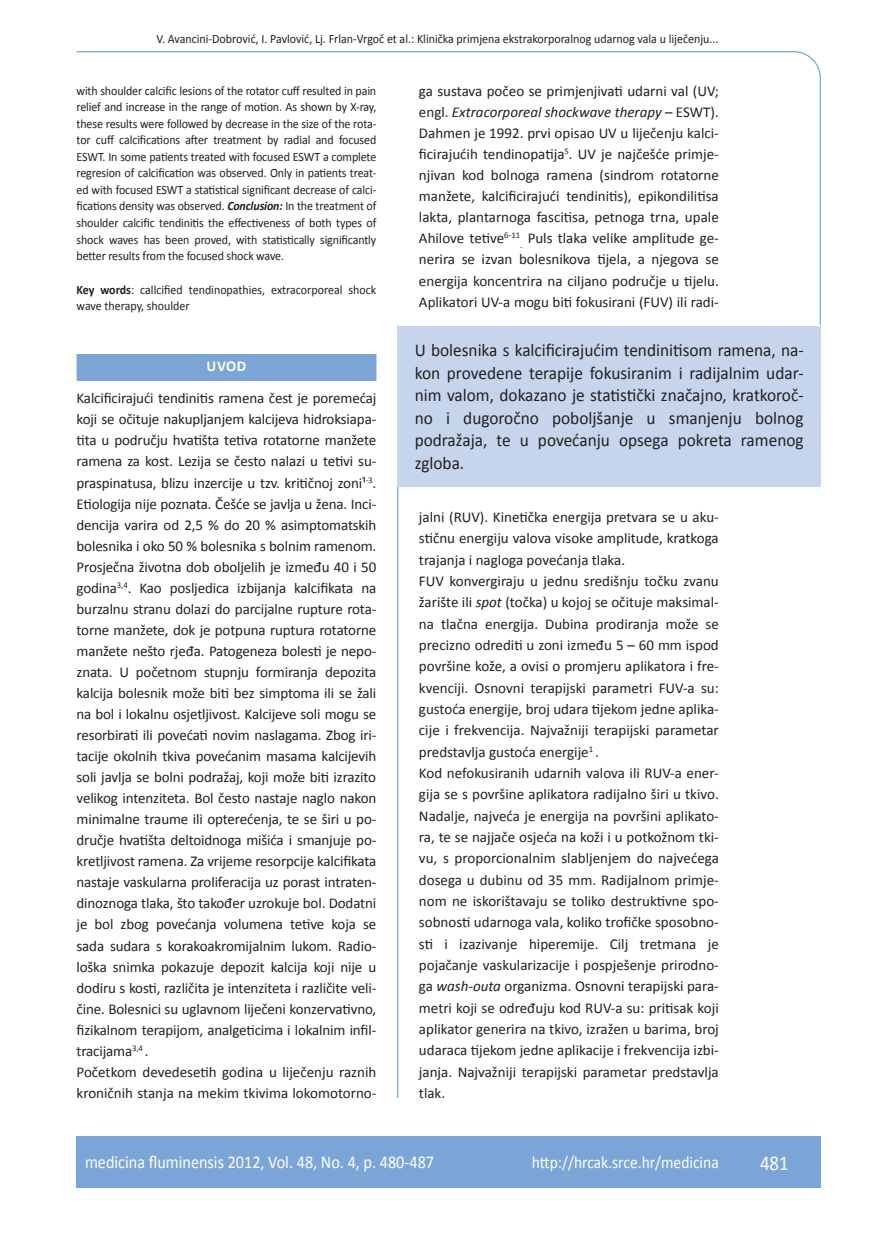
<style>
.page{position:relative;width:872px;height:1234px;background:#fff}
.page>*{position:absolute;margin:0;border:0;box-sizing:border-box;transform-origin:0 0}
.t1{font:21px "Calibri";color:#fff;scale:.9 1}
.anterfile{font:18px/22.5px "Calibri";color:#231f20;text-align:justify;scale:.96 1}
.t2{font:18px "Calibri";color:#fff;scale:.9 1}
.t3{font:17.25px "Calibri";color:#fff;scale:.9 1}
.osnovni_tekst{font:15px/21px "Calibri";color:#231f20;text-align:justify}
.naslov_ruler{font:700 15px "Calibri";color:#fff}
.summary{font:12.75px/16.5px "Calibri";letter-spacing:-.01em;color:#231f20;text-align:justify;scale:.94 1}
.glava{font:12.75px "Calibri";color:#231f20;scale:.94 1}
.key_words{font:12.75px/16.5px "Calibri";color:#231f20;scale:.94 1}
.s1{font-weight:700;font-style:italic}
.s2{font-weight:700}
.s3{font-style:italic}
</style>
<div class="page">
<svg style="left:76px;top:51px;width:745px;height:274px"></svg>
<hr style="left:397px;top:325px;width:1px;height:772px;background:#7ca5d7">
<div style="left:77px;top:1135px;width:744px;height:51px;background:#7ca5d7"></div>
<div style="left:77px;top:354px;width:299px;height:27px;background:#7ca5d7"></div>
<div style="left:398px;top:325px;width:422px;height:161px;background:#c6d5ec"></div>
<p class="glava" style="left:156px;top:30px;width:599px">V. Avancini-Dobrović, I. Pavlović, Lj. Frlan-Vrgoč et al.: Klinička primjena ekstrakorporalnog udarnog vala u liječenju...</p>
<p class="summary" style="left:77px;top:82px;width:320px">with shoulder calcific lesions of the rotator cuff resulted in pain relief and increase in the range of motion. As shown by X-ray, these results were followed by decrease in the size of the rota&shy;tor cuff calcifications after treatment by radial and focused ESWT. In some patients treated with focused ESWT a complete regresion of calcification was observed. Only in patients treat&shy;ed with focused ESWT a statistical significant decrease of calci&shy;fications density was observed. <span class="s1">Conclusion:</span> In the treatment of shoulder calcific tendinitis the effectiveness of both types of shock waves has been proved, with statistically significantly better results from the focused shock wave.</p>
<p class="key_words" style="left:77px;top:280px;width:320px"><span class="s2">Key words</span>: callcified tendinopathies, extracorporeal shock wave therapy, shoulder</p>
<p class="naslov_ruler" style="left:207px;top:357px;width:41px">UVOD</p>
<p class="osnovni_tekst" style="left:77px;top:387px;width:301px">Kalcificirajući tendinitis ramena čest je poremećaj koji se očituje nakupljanjem kalcijeva hidroksiapa&shy;tita u području hvatišta tetiva rotatorne manžete ramena za kost. Lezija se često nalazi u tetivi su&shy;praspinatusa, blizu inzercije u tzv. kritičnoj zoni¹<sup>-3</sup>.<br>Etiologija nije poznata. Češće se javlja u žena. Inci&shy;dencija varira od 2,5 % do 20 % asimptomatskih bolesnika i oko 50 % bolesnika s bolnim ramenom.<br>Prosječna životna dob oboljelih je između 40 i 50 godina<sup>3,4</sup>. Kao posljedica izbijanja kalcifikata na burzalnu stranu dolazi do parcijalne rupture rota&shy;torne manžete, dok je potpuna ruptura rotatorne manžete nešto rjeđa. Patogeneza bolesti je nepo&shy;znata. U početnom stupnju formiranja depozita kalcija bolesnik može biti bez simptoma ili se žali na bol i lokalnu osjetljivost. Kalcijeve soli mogu se resorbirati ili povećati novim naslagama. Zbog iri&shy;tacije okolnih tkiva povećanim masama kalcijevih soli javlja se bolni podražaj, koji može biti izrazito velikog intenziteta. Bol često nastaje naglo nakon minimalne traume ili opterećenja, te se širi u po&shy;dručje hvatišta deltoidnoga mišića i smanjuje po&shy;kretljivost ramena. Za vrijeme resorpcije kalcifikata nastaje vaskularna proliferacija uz porast intraten&shy;dinoznoga tlaka, što također uzrokuje bol. Dodatni je bol zbog povećanja volumena tetive koja se sada sudara s korakoakromijalnim lukom. Radio&shy;loška snimka pokazuje depozit kalcija koji nije u dodiru s kosti, različita je intenziteta i različite veli&shy;čine. Bolesnici su uglavnom liječeni konzervativno, fizikalnom terapijom, analgeticima i lokalnim infil&shy;tracijama<sup>3,4</sup> .</p>
<p class="osnovni_tekst" style="left:77px;top:1060px;width:301px">Početkom devedesetih godina u liječenju raznih kroničnih stanja na mekim tkivima lokomotorno-</p>
<p class="osnovni_tekst" style="left:419px;top:80px;width:301px">ga sustava počeo se primjenjivati udarni val (UV; engl. <span class="s3">Extracorporeal shockwave therapy</span> – ESWT).<br>Dahmen je 1992. prvi opisao UV u liječenju kalci&shy;ficirajućih tendinopatija<sup>5</sup>. UV je najčešće primje&shy;njivan kod bolnoga ramena (sindrom rotatorne manžete, kalcificirajući tendinitis), epikondilitisa lakta, plantarnoga fascitisa, petnoga trna, upale Ahilove tetive<sup>6-11</sup><sub>.</sub> Puls tlaka velike amplitude ge&shy;nerira se izvan bolesnikova tijela, a njegova se energija koncentrira na ciljano područje u tijelu.<br>Aplikatori UV-a mogu biti fokusirani (FUV) ili radi-</p>
<p class="anterfile" style="left:415px;top:338px;width:407px">U bolesnika s kalcificirajućim tendinitisom ramena, na&shy;kon provedene terapije fokusiranim i radijalnim udar&shy;nim valom, dokazano je statistički značajno, kratkoroč&shy;no i dugoročno poboljšanje u smanjenju bolnog podražaja, te u povećanju opsega pokreta ramenog zgloba.</p>
<p class="osnovni_tekst" style="left:419px;top:505px;width:301px">jalni (RUV). Kinetička energija pretvara se u aku&shy;stičnu energiju valova visoke amplitude, kratkoga trajanja i nagloga povećanja tlaka.</p>
<p class="osnovni_tekst" style="left:419px;top:569px;width:301px">FUV konvergiraju u jednu središnju točku zvanu žarište ili <span class="s3">spot</span> (točka) u kojoj se očituje maksimal&shy;na tlačna energija. Dubina prodiranja može se precizno odrediti u zoni između 5 – 60 mm ispod površine kože, a ovisi o promjeru aplikatora i fre&shy;kvenciji. Osnovni terapijski parametri FUV-a su: gustoća energije, broj udara tijekom jedne aplika&shy;cije i frekvencija. Najvažniji terapijski parametar predstavlja gustoća energije<sup>1</sup> .</p>
<p class="osnovni_tekst" style="left:419px;top:761px;width:301px">Kod nefokusiranih udarnih valova ili RUV-a ener&shy;gija se s površine aplikatora radijalno širi u tkivo.<br>Nadalje, najveća je energija na površini aplikato&shy;ra, te se najjače osjeća na koži i u potkožnom tki&shy;vu, s proporcionalnim slabljenjem do najvećega dosega u dubinu od 35 mm. Radijalnom primje&shy;nom ne iskorištavaju se toliko destruktivne spo&shy;sobnosti udarnoga vala, koliko trofičke sposobno&shy;sti i izazivanje hiperemije. Cilj tretmana je pojačanje vaskularizacije i pospješenje prirodno&shy;ga <span class="s3">wash-outa</span> organizma. Osnovni terapijski para&shy;metri koji se određuju kod RUV-a su: pritisak koji aplikator generira na tkivo, izražen u barima, broj udaraca tijekom jedne aplikacije i frekvencija izbi&shy;janja. Najvažniji terapijski parametar predstavlja tlak.</p>
<p class="t2" style="left:85px;top:1150px;width:389px">medicina fluminensis 2012, Vol. 48, No. 4, p. 480-487</p>
<p class="t3" style="left:532px;top:1151px;width:209px">http://hrcak.srce.hr/medicina</p>
<p class="t1" style="left:760px;top:1149px;width:33px">481</p>
</div>
